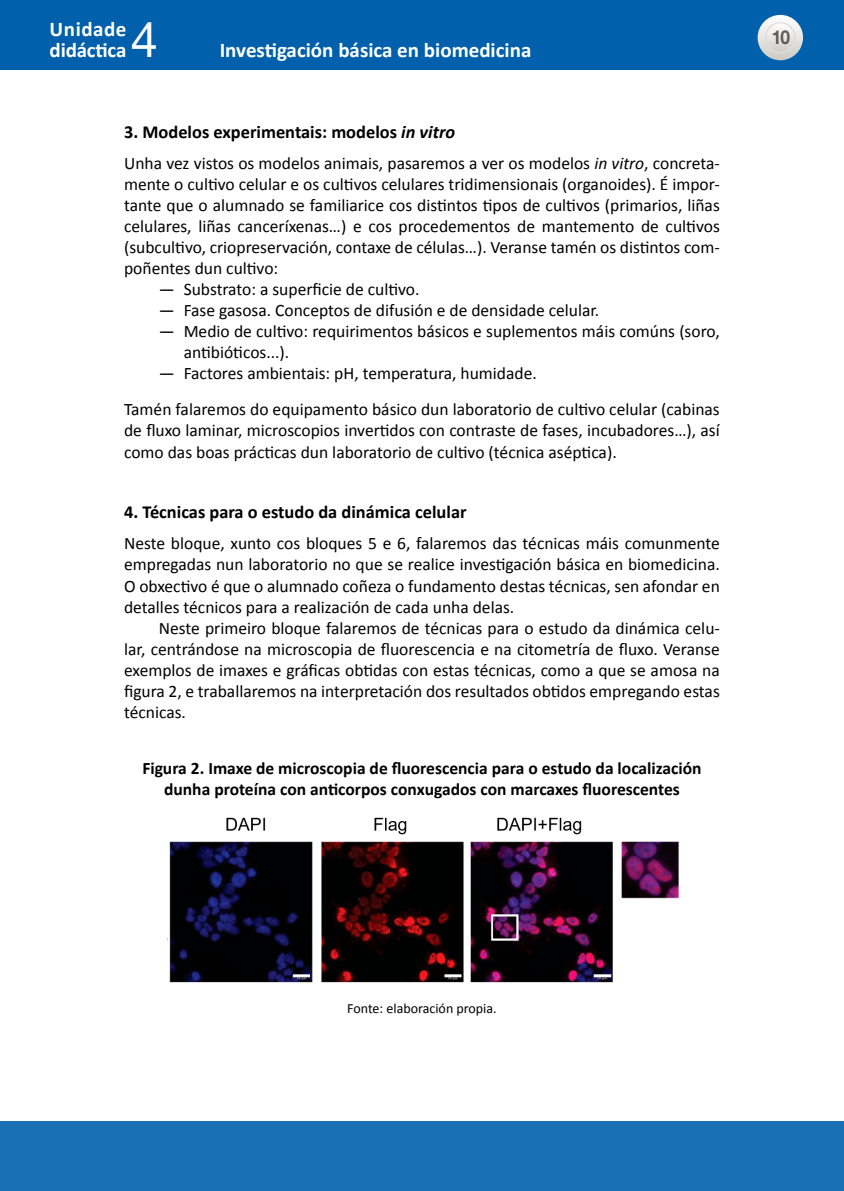
<style>
.page{position:relative;width:844px;height:1191px;background:#fff}
.page>*{position:absolute;margin:0;border:0;box-sizing:border-box;transform-origin:0 0}
.t1{font:49px "Helvetica Neue LT Std";color:#fff}
.t2{font:700 21px/21px "Calibri";color:#fff}
.t3{font:700 19.25px "Helvetica Neue LT Std";color:#000;scale:.9 1}
.t4{font:700 18.38px "Calibri";color:#000}
.t5{font:17.5px/21px "Calibri";color:#000;text-align:justify}
.t6{font:700 17.5px/21px "Calibri";color:#000;text-align:center}
.t7{font:14px "Calibri";color:#000}
.s1{font-style:italic}
</style>
<div class="page">
<div style="left:0;top:1121px;width:843px;height:70px;background:#1a70b4"></div>
<div style="left:0;top:0;width:843px;height:69px;background:#0060ac"></div>
<svg style="left:757px;top:15px;width:45px;height:45px"></svg>
<svg style="left:765px;top:23px;width:29px;height:29px"></svg>
<div style="left:764px;top:22px;width:31px;height:31px;border:1px solid #dfdeda;border-radius:50%"></div>
<img style="left:167px;top:817px;width:512px;height:166px">
<p class="t2" style="left:50px;top:18px;width:78px">Unidade didáctica</p>
<h1 class="t1" style="left:131px;top:11px;width:29px">4</h1>
<p class="t2" style="left:220px;top:39px;width:313px">Investigación básica en biomedicina</p>
<p class="t4" style="left:124px;top:119px;width:332px">3. Modelos experimentais: modelos <span class="s1">in vitro</span></p>
<p class="t5" style="left:124px;top:152px;width:597px">Unha vez vistos os modelos animais, pasaremos a ver os modelos <span class="s1">in vitro</span>, concreta&shy;mente o cultivo celular e os cultivos celulares tridimensionais (organoides). É impor&shy;tante que o alumnado se familiarice cos distintos tipos de cultivos (primarios, liñas celulares, liñas canceríxenas…) e cos procedementos de mantemento de cultivos (subcultivo, criopreservación, contaxe de células…). Veranse tamén os distintos com&shy;poñentes dun cultivo:</p>
<p class="t5" style="left:159px;top:278px;width:262px">— Substrato: a superficie de cultivo.</p>
<p class="t5" style="left:159px;top:299px;width:442px">— Fase gasosa. Conceptos de difusión e de densidade celular.</p>
<p class="t5" style="left:184px;top:320px;width:537px;text-indent:-25px">— Medio de cultivo: requirimentos básicos e suplementos máis comúns (soro, antibióticos...).</p>
<p class="t5" style="left:124px;top:355px;width:597px;line-height:35.9px;text-indent:35px">— Factores ambientais: pH, temperatura, humidade.<br>Tamén falaremos do equipamento básico dun laboratorio de cultivo celular (cabinas</p>
<p class="t5" style="left:124px;top:419px;width:597px">de fluxo laminar, microscopios invertidos con contraste de fases, incubadores…), así como das boas prácticas dun laboratorio de cultivo (técnica aséptica).</p>
<p class="t4" style="left:124px;top:499px;width:344px">4. Técnicas para o estudo da dinámica celular</p>
<p class="t5" style="left:124px;top:532px;width:597px">Neste bloque, xunto cos bloques 5 e 6, falaremos das técnicas máis comunmente empregadas nun laboratorio no que se realice investigación básica en biomedicina.<br>O obxectivo é que o alumnado coñeza o fundamento destas técnicas, sen afondar en detalles técnicos para a realización de cada unha delas.</p>
<p class="t5" style="left:124px;top:616px;width:597px;text-indent:35px">Neste primeiro bloque falaremos de técnicas para o estudo da dinámica celu&shy;lar, centrándose na microscopia de fluorescencia e na citometría de fluxo. Veranse exemplos de imaxes e gráficas obtidas con estas técnicas, como a que se amosa na figura 2, e traballaremos na interpretación dos resultados obtidos empregando estas técnicas.</p>
<p class="t6" style="left:142px;top:757px;width:560px">Figura 2. Imaxe de microscopia de fluorescencia para o estudo da localización dunha proteína con anticorpos conxugados con marcaxes fluorescentes</p>
<p class="t3" style="left:770px;top:26px;width:23px">10</p>
<p class="t7" style="left:347px;top:999px;width:151px">Fonte: elaboración propia.</p>
</div>
